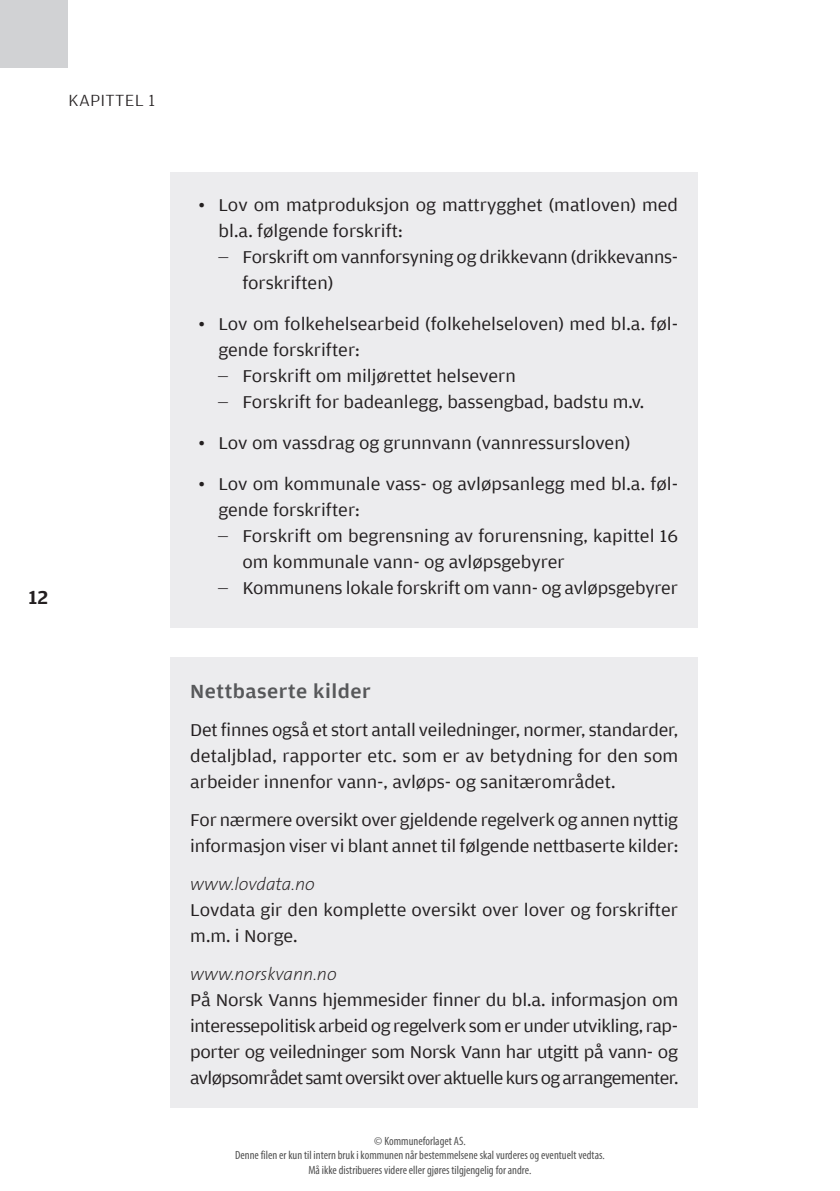
<style>
.page{position:relative;width:840px;height:1191px;background:#fff}
.page>*{position:absolute;margin:0;border:0;box-sizing:border-box;transform-origin:0 0}
.t1{font:500 20px "Amplitude Wide";letter-spacing:.025em;color:#57585a}
.t2{font:500 20px "Amplitude Wide";color:#231f20}
.t3{font:18px/26px "Amplitude Wide";color:#231f20}
.t4{font:italic 200 18px "The Sans B W2";color:#231f20}
.t5{font:300 17px "Amplitude Wide";letter-spacing:.015em;color:#231f20}
.t6{font:condensed 12px/14.4px "Myriad Pro";color:#525252;text-align:center}
.s1{font-family:"The Sans B W2";font-weight:200}
</style>
<div class="page">
<div style="left:0;top:0;width:68px;height:68px;background:#d1d2d4"></div>
<div style="left:170px;top:172px;width:527px;height:75px;background:#ececee"></div>
<div style="left:170px;top:224px;width:527px;height:84px;background:#ececee"></div>
<div style="left:170px;top:291px;width:527px;height:75px;background:#ececee"></div>
<div style="left:170px;top:343px;width:527px;height:58px;background:#ececee"></div>
<div style="left:170px;top:369px;width:527px;height:58px;background:#ececee"></div>
<div style="left:170px;top:410px;width:527px;height:49px;background:#ececee"></div>
<div style="left:170px;top:451px;width:527px;height:75px;background:#ececee"></div>
<div style="left:170px;top:503px;width:527px;height:84px;background:#ececee"></div>
<div style="left:170px;top:555px;width:527px;height:73px;background:#ececee"></div>
<div style="left:170px;top:657px;width:527px;height:59px;background:#ececee"></div>
<div style="left:170px;top:697px;width:527px;height:110px;background:#ececee"></div>
<div style="left:170px;top:787px;width:527px;height:84px;background:#ececee"></div>
<div style="left:170px;top:852px;width:527px;height:57px;background:#ececee"></div>
<div style="left:170px;top:877px;width:527px;height:89px;background:#ececee"></div>
<div style="left:170px;top:942px;width:527px;height:57px;background:#ececee"></div>
<div style="left:170px;top:967px;width:527px;height:141px;background:#ececee"></div>
<p class="t5" style="left:68px;top:91px;width:89px">KAPITTEL 1</p>
<p class="t2" style="left:28px;top:586px;width:21px">12</p>
<p class="t3" style="left:218px;top:192px;width:461px;text-indent:-20px">• Lov om matproduksjon og mattrygghet (matloven) med bl.a. følgende forskrift:</p>
<p class="t3" style="left:242px;top:244px;width:437px;text-indent:-24px"><span class="s1">–</span> Forskrift om vannforsyning og drikkevann (drikkevanns&shy;forskriften)</p>
<p class="t3" style="left:218px;top:311px;width:461px;text-indent:-20px">• Lov om folkehelsearbeid (folkehelseloven) med bl.a. føl&shy;gende forskrifter:</p>
<p class="t3" style="left:218px;top:363px;width:299px"><span class="s1">–</span> Forskrift om miljørettet helsevern</p>
<p class="t3" style="left:218px;top:389px;width:427px"><span class="s1">–</span> Forskrift for badeanlegg, bassengbad, badstu m.v.</p>
<p class="t3" style="left:198px;top:430px;width:433px">• Lov om vassdrag og grunnvann (vannressursloven)</p>
<p class="t3" style="left:218px;top:471px;width:461px;text-indent:-20px">• Lov om kommunale vass- og avløpsanlegg med bl.a. føl&shy;gende forskrifter:</p>
<p class="t3" style="left:242px;top:523px;width:437px;text-indent:-24px"><span class="s1">–</span> Forskrift om begrensning av forurensning, kapittel 16 om kommunale vann- og avløpsgebyrer</p>
<p class="t3" style="left:218px;top:575px;width:461px"><span class="s1">–</span> Kommunens lokale forskrift om vann- og avløpsgebyrer</p>
<p class="t1" style="left:190px;top:680px;width:182px">Nettbaserte kilder</p>
<p class="t3" style="left:190px;top:717px;width:489px;text-align:justify">Det finnes også et stort antall veiledninger, normer, standarder, detaljblad, rapporter etc. som er av betydning for den som arbeider innenfor vann-, avløps- og sanitærområdet.</p>
<p class="t3" style="left:190px;top:807px;width:489px">For nærmere oversikt over gjeldende regelverk og annen nyttig informasjon viser vi blant annet til følgende nettbaserte kilder:</p>
<p class="t4" style="left:190px;top:873px;width:126px">www.lovdata.no</p>
<p class="t3" style="left:190px;top:897px;width:489px">Lovdata gir den komplette oversikt over lover og forskrifter m.m. i Norge.</p>
<p class="t4" style="left:190px;top:963px;width:148px">www.norskvann.no</p>
<p class="t3" style="left:190px;top:987px;width:489px;text-align:justify">På Norsk Vanns hjemmesider finner du bl.a. informasjon om interessepolitisk arbeid og regelverk som er under utvikling, rap&shy;porter og veiledninger som Norsk Vann har utgitt på vann- og avløpsområdet samt oversikt over aktuelle kurs og arrangementer.</p>
<p class="t6" style="left:235px;top:1133px;width:371px">© Kommuneforlaget AS.<br>Denne filen er kun til intern bruk i kommunen når bestemmelsene skal vurderes og eventuelt vedtas.<br>Må ikke distribueres videre eller gjøres tilgjengelig for andre.</p>
</div>
